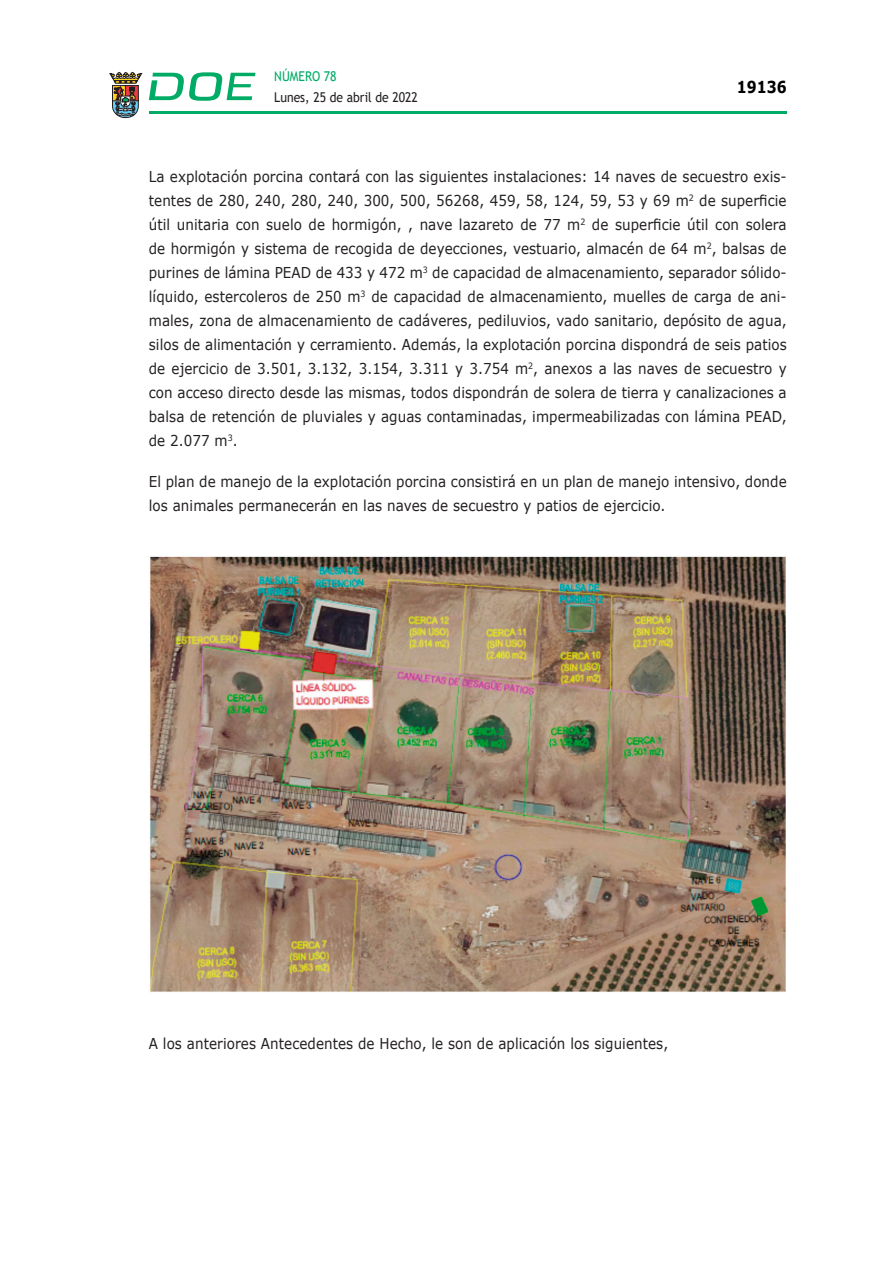
<style>
.page{position:relative;width:893px;height:1263px;background:#fff}
.page>*{position:absolute;margin:0;border:0;box-sizing:border-box;transform-origin:0 0}
.t1{font:700 16.5px "Verdana";color:#000;scale:.85 1}
.CUERPO_DE_TEXTO{font:15px/24px "Verdana";letter-spacing:.005em;color:#231f20;text-align:justify;scale:.9 1}
.t2{font:13.5px "Trebuchet MS";color:#231f20;scale:.9 1}
.t3{font:13.5px "Trebuchet MS";color:#00ab67;scale:.9 1}
</style>
<div class="page">
<hr style="left:149px;top:111px;width:638px;height:3px;background:#00ab66">
<svg style="left:109px;top:72px;width:33px;height:46px"></svg>
<svg style="left:149px;top:72px;width:106px;height:29px"></svg>
<img style="left:150px;top:556px;width:636px;height:436px">
<p class="t3" style="left:274px;top:67px;width:71px">NÚMERO 78</p>
<p class="t2" style="left:274px;top:88px;width:161px">Lunes, 25 de abril de 2022</p>
<p class="t1" style="left:737px;top:75px;width:60px">19136</p>
<p class="CUERPO_DE_TEXTO" style="left:149px;top:164px;width:710px">La explotación porcina contará con las siguientes instalaciones: 14 naves de secuestro exis&shy;tentes de 280, 240, 280, 240, 300, 500, 56268, 459, 58, 124, 59, 53 y 69 m<sup>2</sup> de superficie útil unitaria con suelo de hormigón, , nave lazareto de 77 m<sup>2</sup> de superficie útil con solera de hormigón y sistema de recogida de deyecciones, vestuario, almacén de 64 m<sup>2</sup>, balsas de purines de lámina PEAD de 433 y 472 m<sup>3</sup> de capacidad de almacenamiento, separador sólido&shy;líquido, estercoleros de 250 m<sup>3</sup> de capacidad de almacenamiento, muelles de carga de ani&shy;males, zona de almacenamiento de cadáveres, pediluvios, vado sanitario, depósito de agua, silos de alimentación y cerramiento. Además, la explotación porcina dispondrá de seis patios de ejercicio de 3.501, 3.132, 3.154, 3.311 y 3.754 m<sup>2</sup>, anexos a las naves de secuestro y con acceso directo desde las mismas, todos dispondrán de solera de tierra y canalizaciones a balsa de retención de pluviales y aguas contaminadas, impermeabilizadas con lámina PEAD, de 2.077 m<sup>3</sup>.</p>
<p class="CUERPO_DE_TEXTO" style="left:149px;top:469px;width:710px">El plan de manejo de la explotación porcina consistirá en un plan de manejo intensivo, donde los animales permanecerán en las naves de secuestro y patios de ejercicio.</p>
<p class="CUERPO_DE_TEXTO" style="left:149px;top:1032px;width:579px">A los anteriores Antecedentes de Hecho, le son de aplicación los siguientes,</p>
</div>
